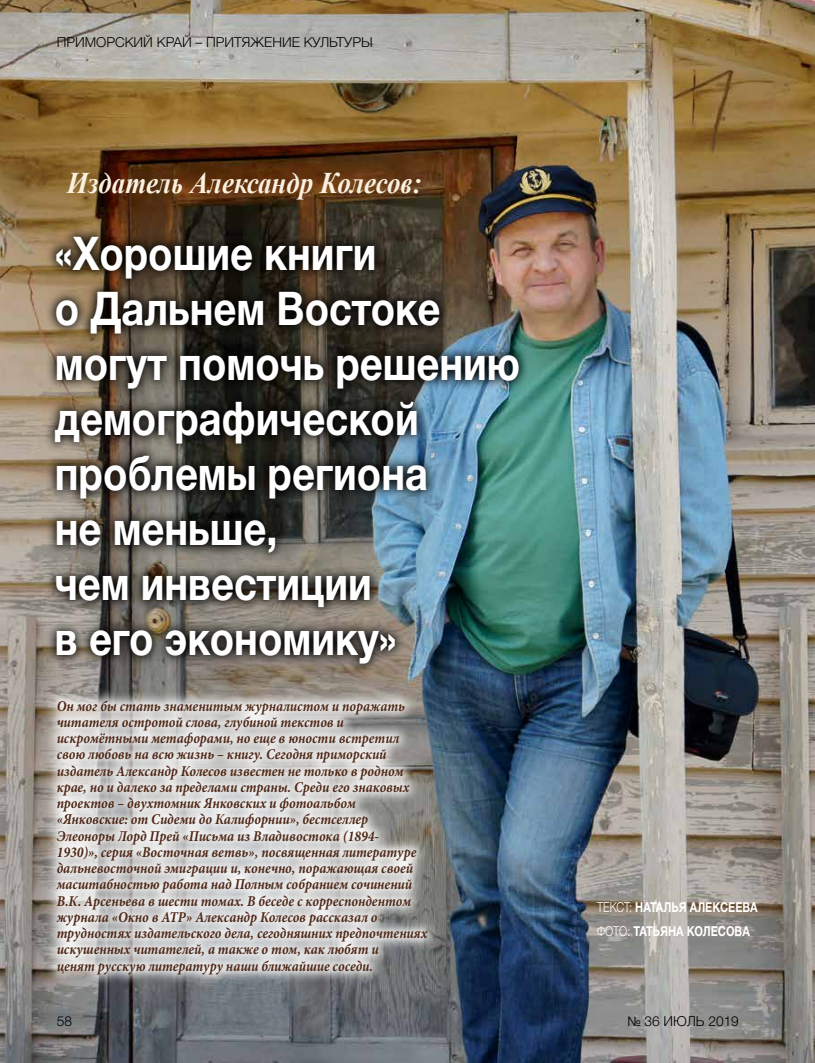
<style>
.page{position:relative;width:815px;height:1063px;background:#fff}
.page>*{position:absolute;margin:0;border:0;box-sizing:border-box;transform-origin:0 0}
.t1{font:700 46.62px/55px "Helvetica Neue Cyr";color:#fff;scale:.86 1}
.t2{font:italic 700 30px "Times New Roman";color:#f9f0df;scale:.9 1}
.t3{font:italic 700 15px/16.2px "Minion Pro";color:#4f2817;scale:.9 1}
.t4{font:300 13.75px "Helvetica Neue Cyr";color:#000}
.t5{font:700 13.75px/23.6px "Helvetica Neue Cyr";color:#fff;scale:.8 1}
.s1{font-weight:300}
</style>
<div class="page">
<img style="left:0;top:0;width:815px;height:1063px">
<img style="left:44px;top:226px;width:486px;height:449px">
<svg style="left:44px;top:688px;width:396px;height:299px;background:#c7c7c7"></svg>
<p class="t4" style="left:57px;top:35px;width:317px">ПРИМОРСКИЙ КРАЙ – ПРИТЯЖЕНИЕ КУЛЬТУРЫ</p>
<h2 class="t2" style="left:67px;top:162px;width:395px">Издатель Александр Колесов:</h2>
<h1 class="t1" style="left:55px;top:227px;width:543px">«Хорошие книги<br>о Дальнем Востоке могут помочь решению демографической проблемы региона<br>не меньше,<br>чем инвестиции<br>в его экономику»</h1>
<p class="t3" style="left:57px;top:698px;width:413px">Он мог бы стать знаменитым журналистом и поражать читателя остротой слова, глубиной текстов и искромётными метафорами, но еще в юности встретил свою любовь на всю жизнь – книгу. Сегодня приморский издатель Александр Колесов известен не только в родном крае, но и далеко за пределами страны. Среди его знаковых проектов – двухтомник Янковских и фотоальбом «Янковские: от Сидеми до Калифорнии», бестселлер Элеоноры Лорд Прей «Письма из Владивостока (1894-<br>1930)», серия «Восточная ветвь», посвященная литературе дальневосточной эмиграции и, конечно, поражающая своей масштабностью работа над Полным собранием сочинений В.К. Арсеньева в шести томах. В беседе с корреспондентом журнала «Окно в АТР» Александр Колесов рассказал о трудностях издательского дела, сегодняшних предпочтениях искушенных читателей, а также о том, как любят и<br>ценят русскую литературу наши ближайшие соседи.</p>
<p class="t5" style="left:597px;top:895px;width:202px"><span class="s1">ТЕКСТ:</span> НАТАЛЬЯ АЛЕКСЕЕВА<br><span class="s1">ФОТО:</span> ТАТЬЯНА КОЛЕСОВА</p>
<p class="t4" style="left:57px;top:1014px;width:17px">58</p>
<p class="t4" style="left:627px;top:1013px;width:113px">№ 36 ИЮЛЬ 2019</p>
</div>
